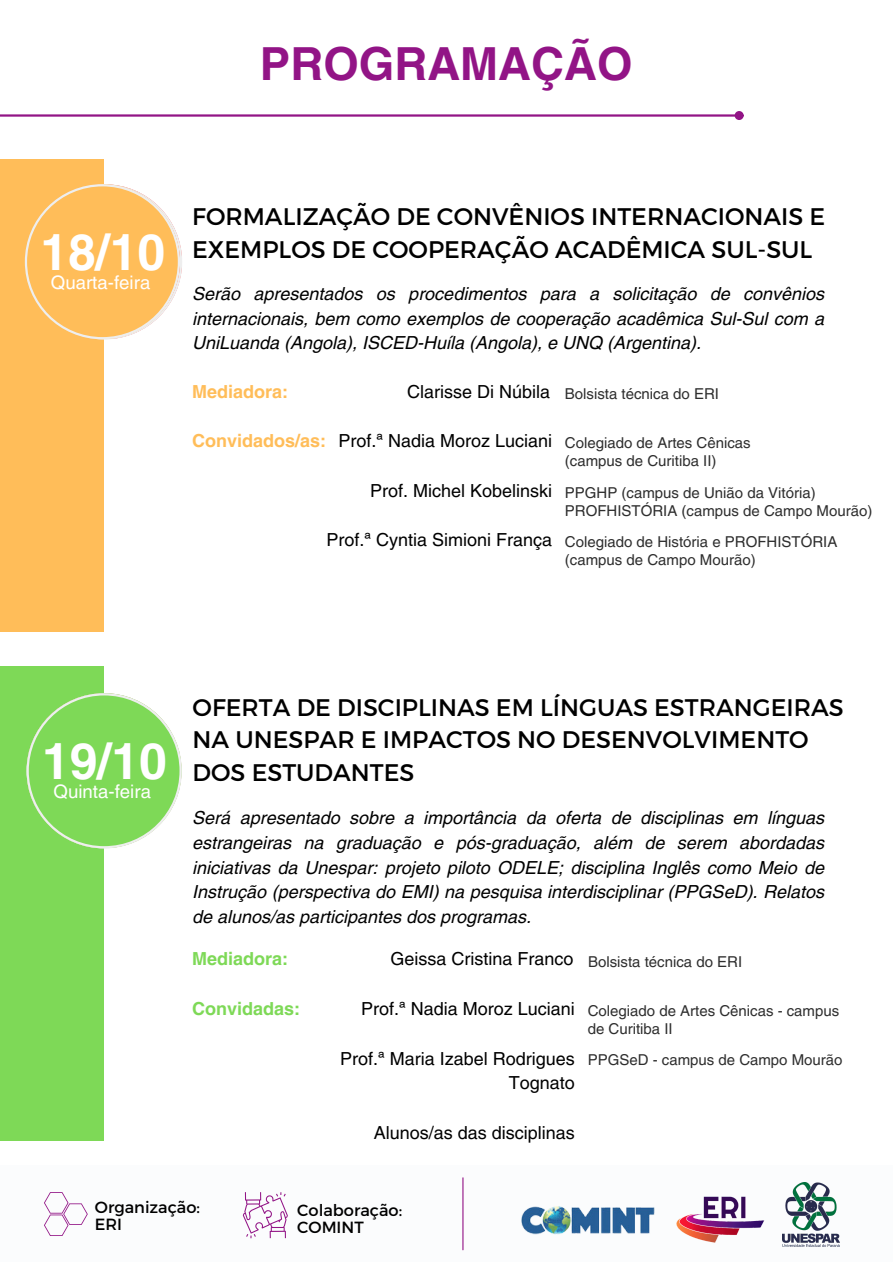
<style>
.page{position:relative;width:893px;height:1264px;background:#fff}
.page>*{position:absolute;margin:0;border:0;box-sizing:border-box;transform-origin:0 0}
.t1{font:700 49.8px "Helvetica LT Pro";color:#fff}
.t2{font:700 45.6px "Helvetica LT Pro";color:#921486}
.t3{font:24px/32.5px "Montserrat";color:#000}
.t4{font:18.6px "Helvetica LT Pro";color:#fff}
.t5{font:italic 18px/24.8px "Helvetica LT Pro";color:#000;text-align:justify}
.t6{font:18px "Helvetica LT Pro";color:#000}
.t7{font:700 18px "Helvetica LT Pro";color:#ffbd59}
.t8{font:700 18px "Helvetica LT Pro";color:#7ed957}
.t9{font:16.2px/16.2px "Montserrat";color:#000}
.t10{font:15px/18px "Helvetica LT Pro";color:#2e2e2e}
</style>
<div class="page">
<div style="left:0;top:159px;width:104px;height:472px;background:#ffbd59"></div>
<div style="left:0;top:666px;width:104px;height:474px;background:#7ed957"></div>
<div style="left:0;top:1165px;width:892px;height:97px;background:#fbfcfd"></div>
<svg style="left:243px;top:1192px;width:45px;height:46px"></svg>
<img style="left:676px;top:1196px;width:89px;height:47px">
<img style="left:782px;top:1182px;width:57px;height:64px">
<img style="left:521px;top:1206px;width:134px;height:29px">
<hr style="left:462px;top:1177px;width:1px;height:72px;background:#921486">
<svg style="left:44px;top:1192px;width:44px;height:43px"></svg>
<hr style="left:0;top:114px;width:734px;height:3px;background:#921486">
<div style="left:735px;top:112px;width:7px;height:7px;background:#921486;border-radius:50%"></div>
<div style="left:734px;top:111px;width:9px;height:9px;border:2px solid #921486;border-radius:50%"></div>
<svg style="left:25px;top:184px;width:157px;height:155px"></svg>
<svg style="left:27px;top:693px;width:155px;height:155px"></svg>
<p class="t2" style="left:260px;top:47px;width:374px">PROGRAMAÇÃO</p>
<p class="t1" style="left:40px;top:234px;width:126px">18/10</p>
<p class="t4" style="left:51px;top:276px;width:101px">Quarta-feira</p>
<p class="t1" style="left:70px;top:234px;width:29px">6</p>
<p class="t4" style="left:44px;top:276px;width:119px">Segunda-feira</p>
<p class="t3" style="left:192px;top:199px;width:634px">FORMALIZAÇÃO DE CONVÊNIOS INTERNACIONAIS E<br>EXEMPLOS DE COOPERAÇÃO ACADÊMICA SUL-SUL</p>
<p class="t5" style="left:192px;top:283px;width:633px">Serão apresentados os procedimentos para a solicitação de convênios internacionais, bem como exemplos de cooperação acadêmica Sul-Sul com a UniLuanda (Angola), ISCED-Huíla (Angola), e UNQ (Argentina).</p>
<p class="t6" style="left:407px;top:384px;width:144px">Clarisse Di Núbila</p>
<p class="t10" style="left:565px;top:386px;width:156px">Bolsista técnica do ERI</p>
<p class="t10" style="left:565px;top:435px;width:187px">Colegiado de Artes Cênicas</p>
<p class="t10" style="left:565px;top:453px;width:153px">(campus de Curitiba II)</p>
<p class="t10" style="left:565px;top:485px;width:252px">PPGHP (campus de União da Vitória)</p>
<p class="t10" style="left:565px;top:503px;width:309px">PROFHISTÓRIA (campus de Campo Mourão)</p>
<p class="t10" style="left:565px;top:534px;width:274px">Colegiado de História e PROFHISTÓRIA (campus de Campo Mourão)</p>
<p class="t7" style="left:192px;top:384px;width:97px">Mediadora:</p>
<p class="t7" style="left:192px;top:434px;width:135px">Convidados/as:</p>
<p class="t6" style="left:338px;top:434px;width:215px">Prof.ª Nadia Moroz Luciani</p>
<p class="t6" style="left:370px;top:484px;width:183px">Prof. Michel Kobelinski</p>
<p class="t6" style="left:326px;top:533px;width:227px">Prof.ª Cyntia Simioni França</p>
<p class="t1" style="left:42px;top:743px;width:126px">19/10</p>
<p class="t4" style="left:54px;top:785px;width:99px">Quinta-feira</p>
<p class="t1" style="left:70px;top:743px;width:29px">7</p>
<p class="t4" style="left:57px;top:785px;width:92px">Terça-feira</p>
<p class="t3" style="left:193px;top:689px;width:652px">OFERTA DE DISCIPLINAS EM LÍNGUAS ESTRANGEIRAS<br>NA UNESPAR E IMPACTOS NO DESENVOLVIMENTO<br>DOS ESTUDANTES</p>
<p class="t5" style="left:192px;top:807px;width:633px">Será apresentado sobre a importância da oferta de disciplinas em línguas estrangeiras na graduação e pós-graduação, além de serem abordadas iniciativas da Unespar: projeto piloto ODELE; disciplina Inglês como Meio de Instrução (perspectiva do EMI) na pesquisa interdisciplinar (PPGSeD). Relatos de alunos/as participantes dos programas.</p>
<p class="t8" style="left:192px;top:952px;width:97px">Mediadora:</p>
<p class="t8" style="left:192px;top:1001px;width:109px">Convidadas:</p>
<p class="t6" style="left:390px;top:952px;width:184px">Geissa Cristina Franco</p>
<p class="t10" style="left:588px;top:953px;width:156px">Bolsista técnica do ERI</p>
<p class="t6" style="left:361px;top:1002px;width:215px">Prof.ª Nadia Moroz Luciani</p>
<p class="t6" style="left:340px;top:1051px;width:236px">Prof.ª Maria Izabel Rodrigues</p>
<p class="t6" style="left:508px;top:1076px;width:67px">Tognato</p>
<p class="t6" style="left:374px;top:1125px;width:202px">Alunos/as das disciplinas</p>
<p class="t10" style="left:587px;top:1003px;width:253px">Colegiado de Artes Cênicas - campus de Curitiba II</p>
<p class="t10" style="left:587px;top:1052px;width:256px">PPGSeD - campus de Campo Mourão</p>
<p class="t9" style="left:95px;top:1198px;width:107px">Organização:<br>ERI</p>
<p class="t9" style="left:297px;top:1201px;width:106px">Colaboração:<br>COMINT</p>
</div>
